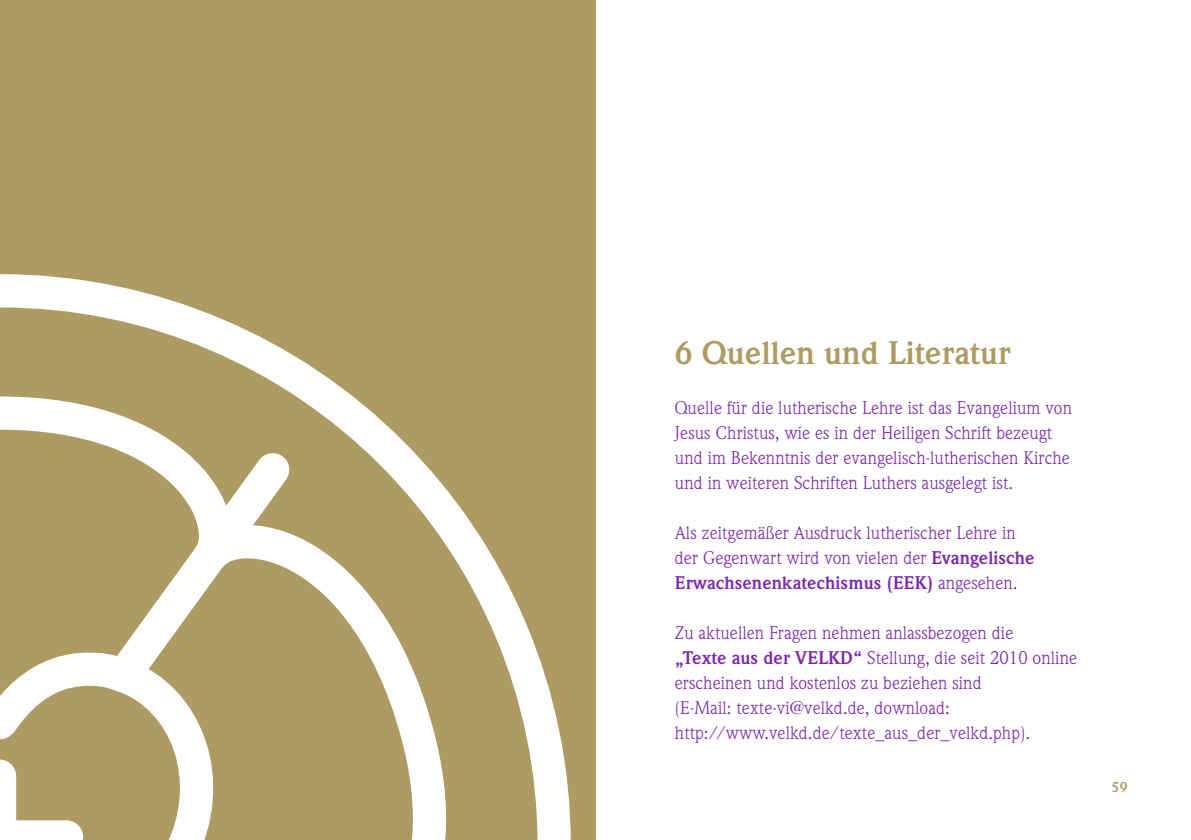
<style>
.page{position:relative;width:1191px;height:840px;background:#fff}
.page>*{position:absolute;margin:0;border:0;box-sizing:border-box;transform-origin:0 0}
.t1{font:700 32px "Weidemann";letter-spacing:.005em;color:#ae9a63}
.t2{font:18px/25px "Weidemann";letter-spacing:.005em;color:#7b27ae}
.t3{font:700 14px "Weidemann";color:#ae9a63}
.s1{font-weight:700}
</style>
<div class="page">
<div style="left:0;top:0;width:595px;height:839px;background:#ae9a63"></div>
<svg style="left:0;top:274px;width:571px;height:565px"></svg>
<svg style="left:0;top:379px;width:467px;height:460px"></svg>
<svg style="left:77px;top:423px;width:242px;height:298px"></svg>
<svg style="left:0;top:622px;width:218px;height:217px"></svg>
<h1 class="t1" style="left:675px;top:334px;width:337px">6 Quellen und Literatur</h1>
<p class="t2" style="left:675px;top:395px;width:399px">Quelle für die lutherische Lehre ist das Evangelium von Jesus Christus, wie es in der Heiligen Schrift bezeugt und im Bekenntnis der evangelisch-lutherischen Kirche und in weiteren Schriften Luthers ausgelegt ist.</p>
<p class="t2" style="left:675px;top:520px;width:361px">Als zeitgemäßer Ausdruck lutherischer Lehre in der Gegenwart wird von vielen der <span class="s1">Evangelische<br>Erwachsenenkatechismus (EEK)</span> angesehen.</p>
<p class="t2" style="left:675px;top:620px;width:404px">Zu aktuellen Fragen nehmen anlassbezogen die<br><span class="s1">„Texte aus der VELKD“</span> Stellung, die seit 2010 online erscheinen und kostenlos zu beziehen sind<br>(E-Mail: texte-vi@velkd.de, download: http://www.velkd.de/texte_aus_der_velkd.php).</p>
<p class="t3" style="left:1111px;top:778px;width:17px">59</p>
</div>
